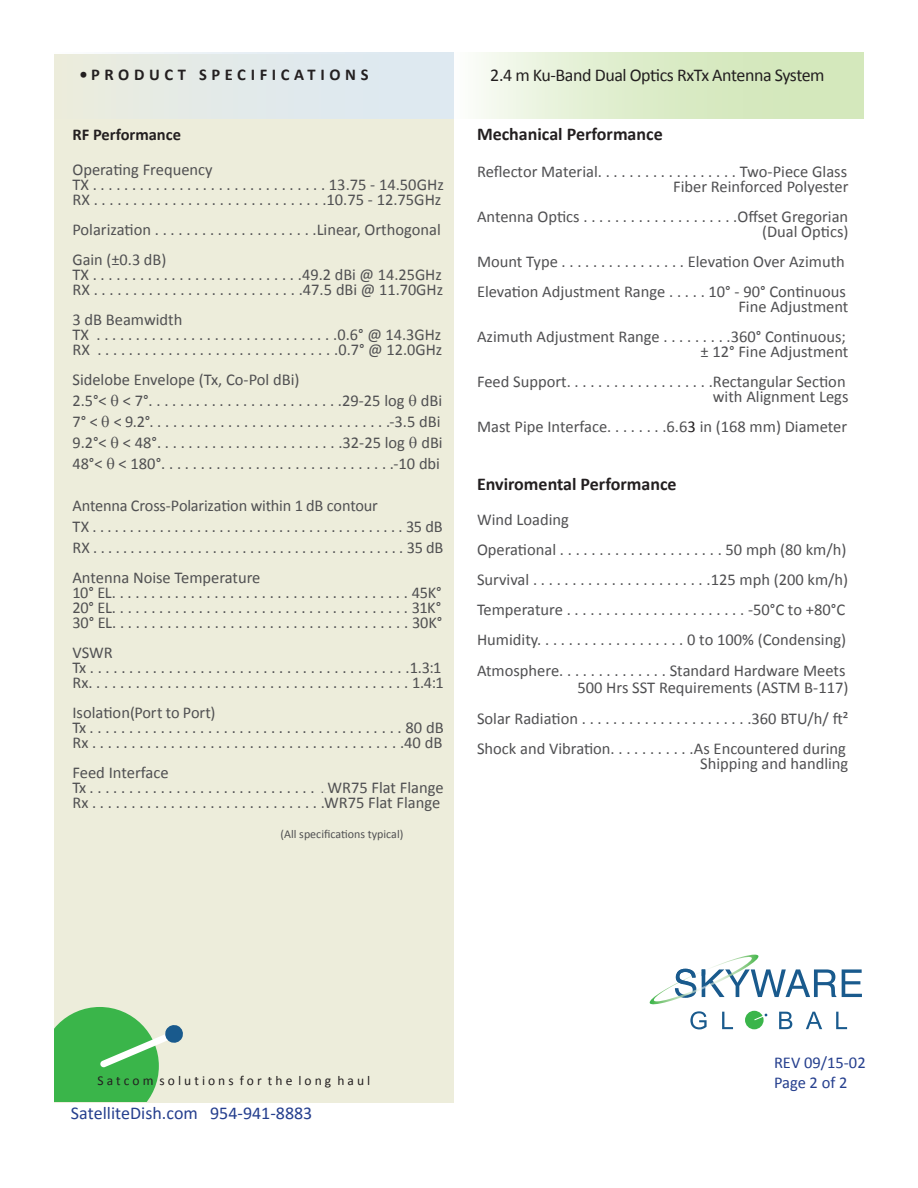
<style>
.page{position:relative;width:918px;height:1188px;background:#fff}
.page>*{position:absolute;margin:0;border:0;box-sizing:border-box;transform-origin:0 0}
.t1{font:700 18px "Calibri";color:#231f20}
.t2{font:18px "Calibri";letter-spacing:-.025em;color:#231f20}
.t3{font:18px "Calibri";color:#253f8e}
.t4{font:16.5px "Calibri";color:#505052}
.t5{font:700 16.5px "Calibri";letter-spacing:.28em;color:#231f20}
.t6{font:16.5px/19.8px "Calibri";color:#253f8e}
.t7{font:700 16.5px "Calibri";color:#231f20}
.t8{font:13.5px "Calibri";color:#231f20}
.t9{font:12px "Calibri";color:#505052}
.s1{font-size:13.5px}
.s2{color:#231f20}
</style>
<div class="page">
<div style="left:54px;top:54px;width:400px;height:1049px;background:#ededdb"></div>
<div style="left:455px;top:52px;width:409px;height:67px;background:linear-gradient(to right,#f3f9ed,#cce3af)"></div>
<div style="left:54px;top:52px;width:400px;height:67px;background:#dee9f1"></div>
<svg style="left:649px;top:955px;width:213px;height:50px"></svg>
<svg style="left:690px;top:1011px;width:157px;height:18px"></svg>
<svg style="left:467px;top:68px;width:275px;height:14px;background:#e3efd4"></svg>
<svg style="left:54px;top:1007px;width:129px;height:94px"></svg>
<p class="t5" style="left:80px;top:64px;width:290px">•PRODUCT SPECIFICATIONS</p>
<p class="t2" style="left:490px;top:64px;width:336px">2.4 m Ku-Band Dual Optics RxTx Antenna System</p>
<p class="t7" style="left:72px;top:124px;width:110px">RF Performance</p>
<p class="t4" style="left:72px;top:159px;width:142px">Operating Frequency</p>
<p class="t4" style="left:72px;top:174px;width:373px">TX . . . . . . . . . . . . . . . . . . . . . . . . . . . . . . 13.75 - 14.50GHz</p>
<p class="t4" style="left:72px;top:189px;width:371px">RX . . . . . . . . . . . . . . . . . . . . . . . . . . . . . .10.75 - 12.75GHz</p>
<p class="t4" style="left:72px;top:219px;width:370px">Polarization . . . . . . . . . . . . . . . . . . . . .Linear, Orthogonal</p>
<p class="t4" style="left:72px;top:249px;width:95px">Gain (±0.3 dB)</p>
<p class="t4" style="left:72px;top:264px;width:371px">TX . . . . . . . . . . . . . . . . . . . . . . . . . . .49.2 dBi @ 14.25GHz</p>
<p class="t4" style="left:72px;top:279px;width:372px">RX . . . . . . . . . . . . . . . . . . . . . . . . . . .47.5 dBi @ 11.70GHz</p>
<p class="t4" style="left:72px;top:309px;width:112px">3 dB Beamwidth</p>
<p class="t4" style="left:72px;top:324px;width:370px">TX . . . . . . . . . . . . . . . . . . . . . . . . . . . . . . .0.6° @ 14.3GHz</p>
<p class="t4" style="left:72px;top:339px;width:371px">RX . . . . . . . . . . . . . . . . . . . . . . . . . . . . . . .0.7° @ 12.0GHz</p>
<p class="t4" style="left:72px;top:369px;width:229px">Sidelobe Envelope (Tx, Co-Pol dBi)</p>
<p class="t4" style="left:72px;top:390px;width:371px">2.5°&lt; ❑ &lt; 7°. . . . . . . . . . . . . . . . . . . . . . . . .29-25 log ❑ dBi</p>
<p class="t4" style="left:72px;top:411px;width:370px">7° &lt; ❑ &lt; 9.2°. . . . . . . . . . . . . . . . . . . . . . . . . . . . . . .-3.5 dBi</p>
<p class="t4" style="left:72px;top:432px;width:372px">9.2°&lt; ❑ &lt; 48°. . . . . . . . . . . . . . . . . . . . . . . .32-25 log ❑ dBi</p>
<p class="t4" style="left:72px;top:453px;width:369px">48°&lt; ❑ &lt; 180°. . . . . . . . . . . . . . . . . . . . . . . . . . . . . .-10 dbi</p>
<p class="t4" style="left:72px;top:495px;width:307px">Antenna Cross-Polarization within 1 dB contour</p>
<p class="t4" style="left:72px;top:516px;width:372px">TX . . . . . . . . . . . . . . . . . . . . . . . . . . . . . . . . . . . . . . . . . . 35 dB</p>
<p class="t4" style="left:72px;top:537px;width:373px">RX . . . . . . . . . . . . . . . . . . . . . . . . . . . . . . . . . . . . . . . . . . 35 dB</p>
<p class="t4" style="left:72px;top:567px;width:190px">Antenna Noise Temperature</p>
<p class="t4" style="left:72px;top:582px;width:371px">10° EL. . . . . . . . . . . . . . . . . . . . . . . . . . . . . . . . . . . . . . 45K°</p>
<p class="t4" style="left:72px;top:597px;width:370px">20° EL. . . . . . . . . . . . . . . . . . . . . . . . . . . . . . . . . . . . . . 31K°</p>
<p class="t4" style="left:72px;top:612px;width:372px">30° EL. . . . . . . . . . . . . . . . . . . . . . . . . . . . . . . . . . . . . . 30K°</p>
<p class="t4" style="left:72px;top:642px;width:42px">VSWR</p>
<p class="t4" style="left:72px;top:657px;width:371px">Tx . . . . . . . . . . . . . . . . . . . . . . . . . . . . . . . . . . . . . . . . .1.3:1</p>
<p class="t4" style="left:72px;top:672px;width:373px">Rx. . . . . . . . . . . . . . . . . . . . . . . . . . . . . . . . . . . . . . . . . 1.4:1</p>
<p class="t4" style="left:72px;top:702px;width:144px">Isolation(Port to Port)</p>
<p class="t4" style="left:72px;top:717px;width:373px">Tx . . . . . . . . . . . . . . . . . . . . . . . . . . . . . . . . . . . . . . . . 80 dB</p>
<p class="t4" style="left:72px;top:732px;width:372px">Rx . . . . . . . . . . . . . . . . . . . . . . . . . . . . . . . . . . . . . . . .40 dB</p>
<p class="t4" style="left:72px;top:762px;width:98px">Feed Interface</p>
<p class="t4" style="left:72px;top:777px;width:373px">Tx . . . . . . . . . . . . . . . . . . . . . . . . . . . . . <span class="s1">.</span> WR75 Flat Flange</p>
<p class="t4" style="left:72px;top:792px;width:369px">Rx . . . . . . . . . . . . . . . . . . . . . . . . . . . . . .WR75 Flat Flange</p>
<p class="t9" style="left:281px;top:827px;width:124px">(All specifications typical)</p>
<p class="t1" style="left:477px;top:123px;width:187px">Mechanical Performance</p>
<p class="t4" style="left:477px;top:161px;width:372px">Reflector Material. . . . . . . . . . . . . . . . . . Two-Piece Glass</p>
<p class="t4" style="left:673px;top:176px;width:177px">Fiber Reinforced Polyester</p>
<p class="t4" style="left:477px;top:206px;width:373px">Antenna Optics . . . . . . . . . . . . . . . . . . . .Offset Gregorian</p>
<p class="t4" style="left:762px;top:221px;width:88px">(Dual Optics)</p>
<p class="t4" style="left:477px;top:251px;width:369px">Mount Type . . . . . . . . . . . . . . . . Elevation Over Azimuth</p>
<p class="t4" style="left:477px;top:281px;width:370px">Elevation Adjustment Range . . . . . 10° - 90° Continuous</p>
<p class="t4" style="left:738px;top:296px;width:112px">Fine Adjustment</p>
<p class="t4" style="left:477px;top:326px;width:371px">Azimuth Adjustment Range . . . . . . . . .360° Continuous;</p>
<p class="t4" style="left:700px;top:341px;width:150px">± 12° Fine Adjustment</p>
<p class="t4" style="left:477px;top:371px;width:370px">Feed Support. . . . . . . . . . . . . . . . . . .Rectangular Section</p>
<p class="t4" style="left:713px;top:386px;width:137px">with Alignment Legs</p>
<p class="t4" style="left:477px;top:416px;width:372px">Mast Pipe Interface. . . . . . . .6.6<span class="s2">3</span> in (168 mm) Diameter</p>
<p class="t1" style="left:477px;top:473px;width:201px">Enviromental Performance</p>
<p class="t4" style="left:477px;top:509px;width:93px">Wind Loading</p>
<p class="t4" style="left:477px;top:539px;width:371px">Operational . . . . . . . . . . . . . . . . . . . . . 50 mph (80 km/h)</p>
<p class="t4" style="left:477px;top:569px;width:373px">Survival . . . . . . . . . . . . . . . . . . . . . . .125 mph (200 km/h)</p>
<p class="t4" style="left:477px;top:599px;width:370px">Temperature . . . . . . . . . . . . . . . . . . . . . . . -50°C to +80°C</p>
<p class="t4" style="left:477px;top:629px;width:371px">Humidity. . . . . . . . . . . . . . . . . . . 0 to 100% (Condensing)</p>
<p class="t4" style="left:477px;top:660px;width:370px">Atmosphere. . . . . . . . . . . . . . Standard Hardware Meets</p>
<p class="t4" style="left:578px;top:677px;width:272px">500 Hrs SST Requirements (ASTM B-117)</p>
<p class="t4" style="left:477px;top:708px;width:373px">Solar Radiation . . . . . . . . . . . . . . . . . . . . . .360 BTU/h/ ft2</p>
<p class="t4" style="left:477px;top:738px;width:371px">Shock and Vibration. . . . . . . . . . .As Encountered during</p>
<p class="t4" style="left:700px;top:753px;width:150px">Shipping and handling</p>
<p class="t8" style="left:98px;top:1072px;width:274px">S a t c o m s o l u t i o n s f o r t h e l o n g h a u l</p>
<p class="t3" style="left:71px;top:1101px;width:243px">SatelliteDish.com 954-941-8883</p>
<p class="t6" style="left:774px;top:1053px;width:93px">REV 09/15-02<br>Page 2 of 2</p>
</div>
